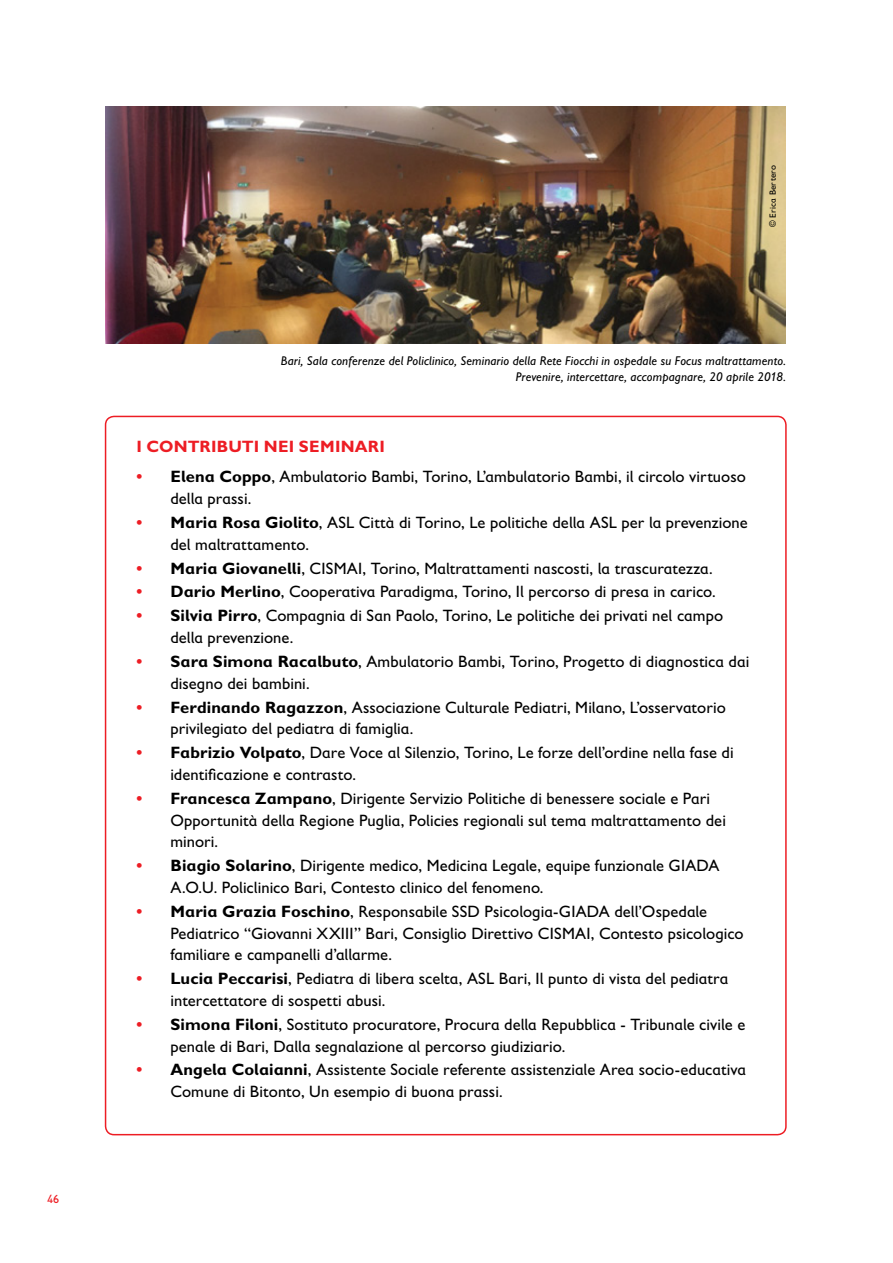
<style>
.page{position:relative;width:893px;height:1263px;background:#fff}
.page>*{position:absolute;margin:0;border:0;box-sizing:border-box;transform-origin:0 0}
.t1{font:16.5px/21.8px "Gill Sans Infant Std";letter-spacing:.005em;color:#000}
.t2{font:700 16.5px "Gill Sans Infant Std";color:#ed1d24}
.t3{font:italic 12.75px/15.3px "Gill Sans Infant Std";letter-spacing:.015em;color:#000;text-align:right}
.t4{font:12px "Gill Sans Infant Std";color:#ed1d24}
.t5{font:9px "Gill Sans Infant Std";letter-spacing:.025em;color:#000}
.s1{font-weight:700;color:#ed1d24}
.s2{font-weight:700}
</style>
<div class="page">
<img style="left:106px;top:106px;width:679px;height:238px">
<p class="t4" style="left:47px;top:1192px;width:13px">46</p>
<p class="t5" style="left:768px;top:227px;width:63px;rotate:-90deg">© Erica Bertero</p>
<p class="t3" style="left:281px;top:353px;width:507px">Bari, Sala conferenze del Policlinico, Seminario della Rete Fiocchi in ospedale su Focus maltrattamento.<br>Prevenire, intercettare, accompagnare, 20 aprile 2018.</p>
<p class="t2" style="left:136px;top:437px;width:23px">I CONTRI</p>
<p class="t2" style="left:217px;top:437px;width:23px">BUTI</p>
<p class="t2" style="left:264px;top:437px;width:11px">NEI</p>
<p class="t2" style="left:299px;top:437px;width:22px">SEMINARI</p>
<p class="t1" style="left:170px;top:466px;width:577px;text-indent:-34px"><span class="s1">•</span> <span class="s2">Elena Coppo</span>, Ambulatorio Bambi, Torino, L’ambulatorio Bambi, il circolo virtuoso della prassi.</p>
<p class="t1" style="left:170px;top:511px;width:579px;text-indent:-34px"><span class="s1">•</span> <span class="s2">M aria Rosa Giolito</span>, ASL Città di Torino, Le politiche della ASL per la prevenzione del maltrattamento.</p>
<p class="t1" style="left:136px;top:557px;width:578px"><span class="s1">•</span> <span class="s2">M aria Giovanelli</span>, CISMAI, Torino, Maltrattamenti nascosti, la trascuratezza.</p>
<p class="t1" style="left:136px;top:581px;width:581px"><span class="s1">•</span> <span class="s2">Dario M erlino</span>, Cooperativa Paradigma, Torino, Il percorso di presa in carico.</p>
<p class="t1" style="left:170px;top:605px;width:554px;text-indent:-34px"><span class="s1">•</span> <span class="s2">Silvia Pirro</span>, Compagnia di San Paolo, Torino, Le politiche dei privati nel campo della prevenzione.</p>
<p class="t1" style="left:170px;top:650px;width:580px;text-indent:-34px"><span class="s1">•</span> <span class="s2">Sara Simona Racalbuto</span>, Ambulatorio Bambi, Torino, Progetto di diagnostica dai disegno dei bambini.</p>
<p class="t1" style="left:170px;top:696px;width:557px;text-indent:-34px"><span class="s1">•</span> <span class="s2">Ferdinando Ragazzon</span>, Associazione Culturale Pediatri, Milano, L’osservatorio privilegiato del pediatra di famiglia.</p>
<p class="t1" style="left:170px;top:742px;width:565px;text-indent:-34px"><span class="s1">•</span> <span class="s2">Fabrizio Volpato</span>, Dare Voce al Silenzio, Torino, Le forze dell’ordine nella fase di identificazione e contrasto.</p>
<p class="t1" style="left:170px;top:787px;width:557px;text-indent:-34px"><span class="s1">•</span> <span class="s2">Francesca Zampano</span>, Dirigente Servizio Politiche di benessere sociale e Pari<br>Opportunità della Regione Puglia, Policies regionali sul tema maltrattamento dei minori.</p>
<p class="t1" style="left:170px;top:855px;width:551px;text-indent:-34px"><span class="s1">•</span> <span class="s2">Biagio Solarino</span>, Dirigente medico, Medicina Legale, equipe funzionale GIADA<br>A.O.U. Policlinico Bari, Contesto clinico del fenomeno.</p>
<p class="t1" style="left:170px;top:900px;width:575px;text-indent:-34px"><span class="s1">•</span> <span class="s2">M aria Grazia Foschino</span>, Responsabile SSD Psicologia-GIADA dell’Ospedale<br>Pediatrico “Giovanni XXIII” Bari, Consiglio Direttivo CISMAI, Contesto psicologico familiare e campanelli d’allarme.</p>
<p class="t1" style="left:170px;top:968px;width:559px;text-indent:-34px"><span class="s1">•</span> <span class="s2">Lucia Peccarisi</span>, Pediatra di libera scelta, ASL Bari, Il punto di vista del pediatra intercettatore di sospetti abusi.</p>
<p class="t1" style="left:170px;top:1013px;width:576px;text-indent:-34px"><span class="s1">•</span> <span class="s2">Simona Filoni</span>, Sostituto procuratore, Procura della Repubblica - Tribunale civile e penale di Bari, Dalla segnalazione al percorso giudiziario.</p>
<p class="t1" style="left:170px;top:1059px;width:577px;text-indent:-34px"><span class="s1">•</span> <span class="s2">Angela Colaianni</span>, Assistente Sociale referente assistenziale Area socio-educativa<br>Comune di Bitonto, Un esempio di buona prassi.</p>
</div>
